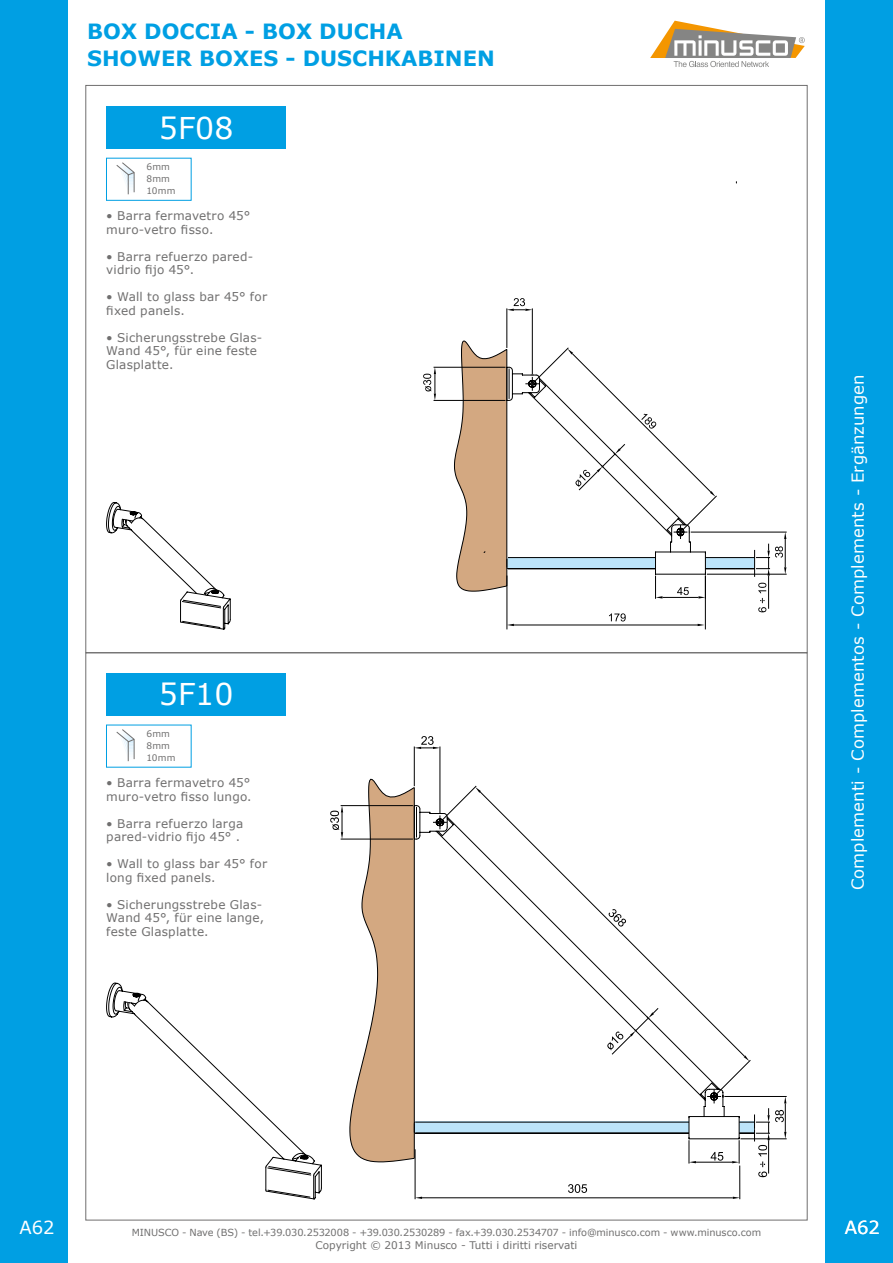
<style>
.page{position:relative;width:893px;height:1263px;background:#fff}
.page>*{position:absolute;margin:0;border:0;box-sizing:border-box;transform-origin:0 0}
.t1{font:30px "Verdana";color:#fff}
.t2{font:700 21px/27px "Verdana";color:#009fe3}
.t3{font:18px "Verdana";color:#fff}
.t4{font:16.5px "Verdana";letter-spacing:.005em;color:#fdfeff}
.t5{font:12px/13.5px "Verdana";letter-spacing:.02em;color:#706f6f}
.t6{font:10.5px "Verdana";color:#706f6f}
.t7{font:9.75px "Verdana";letter-spacing:-.01em;color:#706f6f}
.t8{font:9px/12px "Verdana";letter-spacing:.015em;color:#706f6f}
</style>
<div class="page">
<svg style="left:650px;top:21px;width:155px;height:46px"></svg>
<div style="left:825px;top:0;width:68px;height:1263px;background:#009fe3"></div>
<div style="left:0;top:0;width:68px;height:1263px;background:#009fe3"></div>
<div style="left:106px;top:106px;width:180px;height:43px;background:#009fe3"></div>
<svg style="left:116px;top:162px;width:19px;height:33px"></svg>
<div style="left:106px;top:673px;width:180px;height:43px;background:#009fe3"></div>
<svg style="left:116px;top:729px;width:19px;height:33px"></svg>
<svg style="left:106px;top:502px;width:125px;height:128px"></svg>
<svg style="left:106px;top:983px;width:216px;height:216px"></svg>
<hr style="left:691px;top:532px;width:96px;height:1px;background:#000">
<hr style="left:707px;top:574px;width:80px;height:1px;background:#000">
<svg style="left:507px;top:308px;width:263px;height:301px"></svg>
<hr style="left:705px;top:557px;width:50px;height:1px;background:#000">
<hr style="left:705px;top:568px;width:50px;height:1px;background:#000">
<svg style="left:754px;top:550px;width:1px;height:27px"></svg>
<svg style="left:767px;top:532px;width:19px;height:43px"></svg>
<svg style="left:758px;top:583px;width:8px;height:29px"></svg>
<svg style="left:507px;top:298px;width:25px;height:13px"></svg>
<hr style="left:434px;top:367px;width:71px;height:1px;background:#000">
<hr style="left:434px;top:400px;width:71px;height:1px;background:#000">
<svg style="left:423px;top:367px;width:13px;height:33px"></svg>
<svg style="left:454px;top:341px;width:263px;height:258px"></svg>
<svg style="left:508px;top:624px;width:6px;height:2px"></svg>
<svg style="left:698px;top:624px;width:7px;height:2px"></svg>
<hr style="left:507px;top:575px;width:1px;height:54px;background:#000">
<hr style="left:705px;top:575px;width:1px;height:54px;background:#000">
<hr style="left:514px;top:625px;width:185px;height:1px;background:#000">
<svg style="left:609px;top:613px;width:17px;height:8px"></svg>
<hr style="left:724px;top:1096px;width:63px;height:1px;background:#000">
<hr style="left:740px;top:1138px;width:47px;height:1px;background:#000">
<hr style="left:341px;top:805px;width:72px;height:1px;background:#000">
<hr style="left:341px;top:839px;width:72px;height:1px;background:#000">
<svg style="left:414px;top:736px;width:26px;height:13px"></svg>
<svg style="left:330px;top:806px;width:13px;height:33px"></svg>
<svg style="left:732px;top:1097px;width:54px;height:80px"></svg>
<svg style="left:448px;top:805px;width:292px;height:334px"></svg>
<svg style="left:350px;top:779px;width:98px;height:383px"></svg>
<hr style="left:422px;top:1197px;width:311px;height:1px;background:#000">
<hr style="left:739px;top:1165px;width:1px;height:34px;background:#000">
<hr style="left:415px;top:1149px;width:1px;height:50px;background:#000">
<svg style="left:568px;top:1184px;width:19px;height:9px"></svg>
<h2 class="t2" style="left:87px;top:18px;width:409px">BOX DOCCIA - BOX DUCHA<br>SHOWER BOXES - DUSCHKABINEN</h2>
<h1 class="t1" style="left:159px;top:109px;width:76px">5F08</h1>
<p class="t8" style="left:146px;top:161px;width:31px">6mm<br>8mm<br>10mm</p>
<p class="t5" style="left:106px;top:209px;width:145px">• Barra fermavetro 45° muro-vetro fisso.</p>
<p class="t5" style="left:106px;top:249px;width:148px">• Barra refuerzo pared&shy;vidrio fijo 45°.</p>
<p class="t5" style="left:106px;top:290px;width:162px">• Wall to glass bar 45° for fixed panels.</p>
<p class="t5" style="left:106px;top:330px;width:157px">• Sicherungsstrebe Glas-<br>Wand 45°, für eine feste<br>Glasplatte.</p>
<h1 class="t1" style="left:159px;top:675px;width:76px">5F10</h1>
<p class="t8" style="left:146px;top:727px;width:31px">6mm<br>8mm<br>10mm</p>
<p class="t5" style="left:106px;top:776px;width:147px">• Barra fermavetro 45° muro-vetro fisso lungo.</p>
<p class="t5" style="left:106px;top:816px;width:138px">• Barra refuerzo larga pared-vidrio fijo 45° .</p>
<p class="t5" style="left:106px;top:857px;width:162px">• Wall to glass bar 45° for long fixed panels.</p>
<p class="t5" style="left:106px;top:897px;width:159px">• Sicherungsstrebe Glas-<br>Wand 45°, für eine lange, feste Glasplatte.</p>
<h3 class="t4" style="left:847px;top:890px;width:517px;rotate:-90deg">Complementi - Complementos - Complements - Ergänzungen</h3>
<h3 class="t3" style="left:19px;top:1216px;width:37px">A62</h3>
<h3 class="t3" style="left:845px;top:1216px;width:37px">A62</h3>
<p class="t7" style="left:132px;top:1226px;width:631px">MINUSCO - Nave (BS) - tel.+39.030.2532008 - +39.030.2530289 - fax.+39.030.2534707 - info@minusco.com - www.minusco.com</p>
<p class="t6" style="left:316px;top:1239px;width:263px">Copyright © 2013 Minusco - Tutti i diritti riservati</p>
</div>
